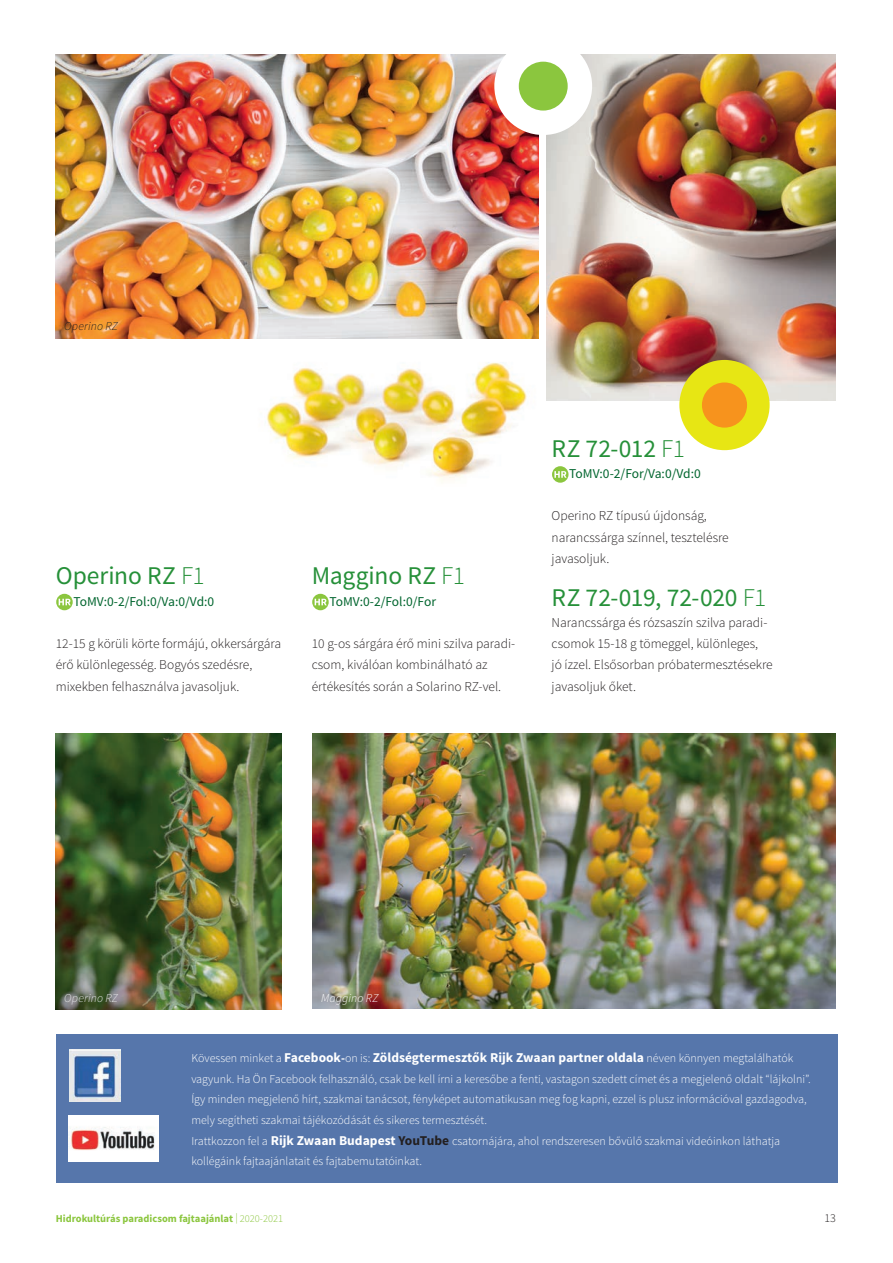
<style>
.page{position:relative;width:893px;height:1263px;background:#fff}
.page>*{position:absolute;margin:0;border:0;box-sizing:border-box;transform-origin:0 0}
.t1{font:25.5px "Source Sans Pro";letter-spacing:-.005em;color:#269039}
.t2{font:300 13.5px/21.3px "Source Sans Pro";color:#231f20}
.t3{font:700 13.5px "Source Sans Pro";color:#fff}
.t4{font:13.5px "Source Sans Pro";letter-spacing:-.015em;color:#00652e}
.t5{font:300 12px/20.7px "Source Sans Pro";color:#fff}
.t6{font:italic 300 12px "Source Sans Pro";letter-spacing:.01em;color:#e6e7e9}
.t7{font:italic 300 12px "Source Sans Pro";letter-spacing:.005em;color:#fff}
.t8{font:italic 300 12px "Source Sans Pro";letter-spacing:.01em;color:#231f20}
.t9{font:300 12px "Source Sans Pro";color:#231f20}
.t10{font:700 10.5px "Source Sans Pro";color:#8bc63e}
.s1{font-weight:300}
.s2{font-weight:300;font-size:12px}
.s3{font-size:12px}
.s4{font-weight:700;font-size:13.5px}
.s5{font-weight:700;font-size:13.5px;color:#231f20}
</style>
<div class="page">
<img style="left:249px;top:338px;width:289px;height:144px">
<img style="left:547px;top:54px;width:288px;height:346px">
<img style="left:312px;top:733px;width:523px;height:276px">
<svg style="left:312px;top:594px;width:17px;height:16px"></svg>
<svg style="left:315px;top:599px;width:12px;height:6px"></svg>
<div style="left:552px;top:466px;width:16px;height:17px;background:#8bc63e;border-radius:50%"></div>
<svg style="left:554px;top:471px;width:13px;height:7px"></svg>
<svg style="left:56px;top:594px;width:17px;height:16px"></svg>
<svg style="left:59px;top:599px;width:12px;height:6px"></svg>
<div style="left:56px;top:1034px;width:781px;height:149px;background:#5676ab"></div>
<img style="left:69px;top:1050px;width:51px;height:51px">
<img style="left:56px;top:54px;width:482px;height:284px">
<img style="left:56px;top:733px;width:226px;height:276px">
<div style="left:494px;top:37px;width:98px;height:98px;background:#fff;border-radius:50%"></div>
<div style="left:519px;top:62px;width:49px;height:49px;background:#8bc63e;border-radius:50%"></div>
<div style="left:679px;top:360px;width:91px;height:90px;background:#e7e614;border-radius:50%"></div>
<div style="left:702px;top:382px;width:45px;height:46px;background:#f7931d;border-radius:50%"></div>
<img style="left:68px;top:1116px;width:91px;height:46px">
<p class="t8" style="left:64px;top:319px;width:55px">Operino RZ</p>
<h1 class="t1" style="left:56px;top:560px;width:150px">Operino RZ <span class="s1">F1</span></h1>
<p class="t4" style="left:73px;top:593px;width:142px">ToMV:0-2/Fol:0/Va:0/Vd:0</p>
<p class="t2" style="left:56px;top:633px;width:227px">12-15 g körüli körte formájú, okkersárgára érő különlegesség. Bogyós szedésre, mixekben felhasználva javasoljuk.</p>
<h1 class="t1" style="left:312px;top:560px;width:155px">Maggino RZ <span class="s1">F1</span></h1>
<p class="t4" style="left:329px;top:593px;width:108px">ToMV:0-2/Fol:0/For</p>
<p class="t2" style="left:312px;top:633px;width:204px">10 g-os sárgára érő mini szilva paradi&shy;csom, kiválóan kombinálható az értékesítés során a Solarino RZ-vel.</p>
<h1 class="t1" style="left:552px;top:432px;width:135px">RZ 72-012 <span class="s1">F1</span></h1>
<p class="t4" style="left:569px;top:465px;width:133px">ToMV:0-2/For/Va:0/Vd:0</p>
<p class="t2" style="left:552px;top:505px;width:179px">Operino RZ típusú újdonság, narancssárga színnel, tesztelésre javasoljuk.</p>
<h1 class="t1" style="left:552px;top:581px;width:216px">RZ 72-019, 72-020 <span class="s1">F1</span></h1>
<p class="t2" style="left:552px;top:612px;width:223px">Narancssárga és rózsaszín szilva paradi&shy;csomok 15-18 g tömeggel, különleges,<br>jó ízzel. Elsősorban próbatermesztésekre javasoljuk őket.</p>
<p class="t6" style="left:64px;top:990px;width:55px">Operino RZ</p>
<p class="t7" style="left:321px;top:990px;width:59px">Maggino RZ</p>
<p class="t3" style="left:191px;top:1049px;width:604px"><span class="s2">Kövessen minket a</span> Facebook<span class="s3">-</span><span class="s2">on is:</span> Zöldségtermesztők Rijk Zwaan partner oldala <span class="s2">néven könnyen megtalálhatók</span></p>
<p class="t5" style="left:191px;top:1068px;width:621px">vagyunk. Ha Ön Facebook felhasználó, csak be kell írni a keresőbe a fenti, vastagon szedett címet és a megjelenő oldalt “lájkolni”.<br>Így minden megjelenő hírt, szakmai tanácsot, fényképet automatikusan meg fog kapni, ezzel is plusz információval gazdagodva, mely segítheti szakmai tájékozódását és sikeres termesztését.<br>Irattkozzon fel a <span class="s4">Rijk Zwaan Budapest</span> <span class="s5">YouTube</span> csatornájára, ahol rendszeresen bővülő szakmai videóinkon láthatja kollégáink fajtaajánlatait és fajtabemutatóinkat.</p>
<p class="t10" style="left:56px;top:1212px;width:229px">Hidrokultúrás paradicsom fajtaajánlat <span class="s1">| 2020-2021</span></p>
<p class="t9" style="left:824px;top:1211px;width:13px">13</p>
</div>
